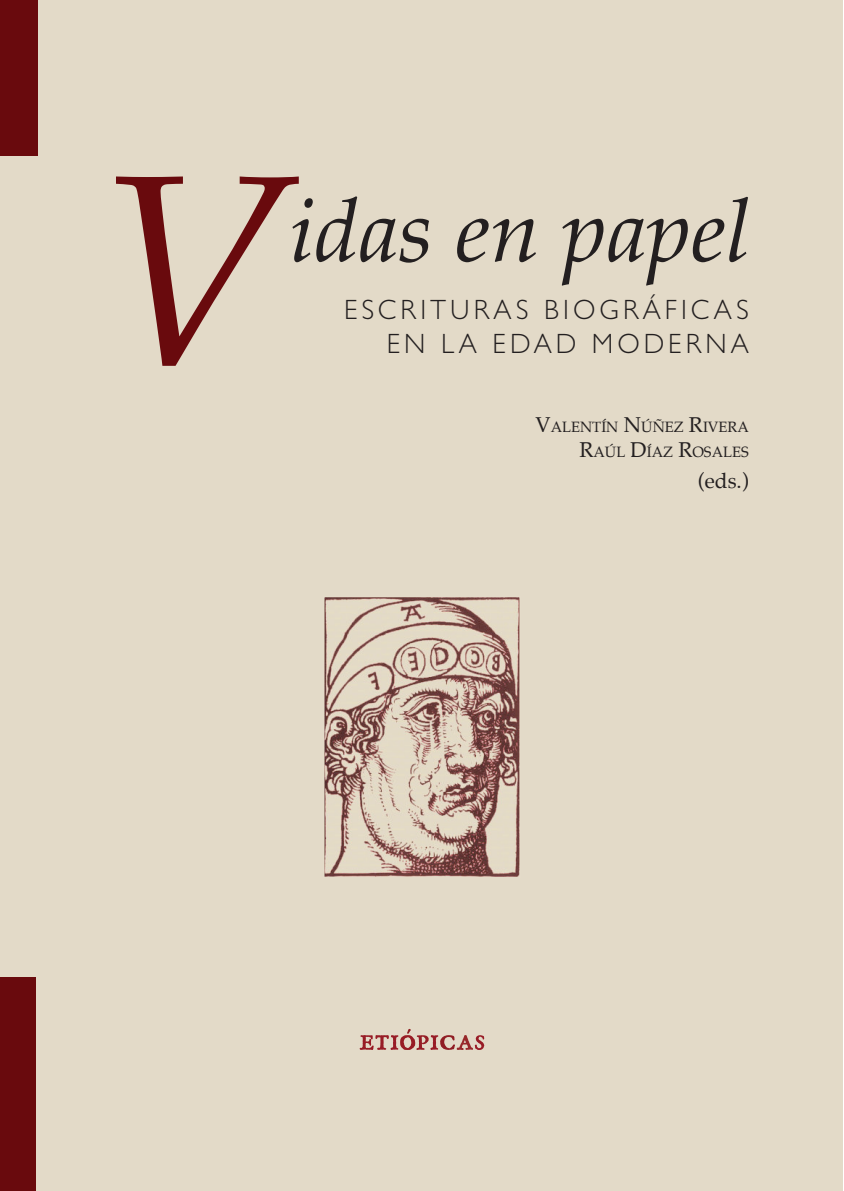
<style>
.page{position:relative;width:844px;height:1191px;background:#fff}
.page>*{position:absolute;margin:0;border:0;box-sizing:border-box;transform-origin:0 0}
.t1{font:italic 271.25px "Palatino";color:#690a0d}
.t2{font:italic 89.25px "Palatino";color:#231f20}
.t3{font:300 28px/33.6px "Gill Sans Nova";letter-spacing:.14em;color:#231f20;text-align:right}
.t4{font:21px "Palatino";color:#231f20}
.t5{font:14.7px/25.2px "Palatino";color:#231f20;text-align:right}
.s1{font-size:21px}
</style>
<div class="page">
<div style="left:0;top:1px;width:842px;height:1190px;background:#e3dac8"></div>
<img style="left:325px;top:598px;width:193px;height:277px">
<div style="left:322px;top:595px;width:199px;height:283px;border:2px solid #e4dbc9"></div>
<svg style="left:359px;top:1029px;width:125px;height:21px"></svg>
<div style="left:0;top:977px;width:36px;height:214px;background:#690a0d"></div>
<div style="left:0;top:1px;width:37px;height:154px;background:#690a0d"></div>
<h1 class="t1" style="left:93px;top:141px;width:197px">V</h1>
<h2 class="t2" style="left:289px;top:188px;width:463px">idas en papel</h2>
<p class="t3" style="left:344px;top:293px;width:406px">ESCRITURAS BIOGRÁFICAS<br>EN LA EDAD MODERNA</p>
<p class="t5" style="left:535px;top:415px;width:215px"><span class="s1">V</span>ALENTÍN <span class="s1">N</span>ÚÑEZ <span class="s1">R</span>IVERA<br><span class="s1">R</span>AÚL <span class="s1">D</span>ÍAZ <span class="s1">R</span>OSALES</p>
<p class="t4" style="left:697px;top:471px;width:53px">(eds.)</p>
</div>
